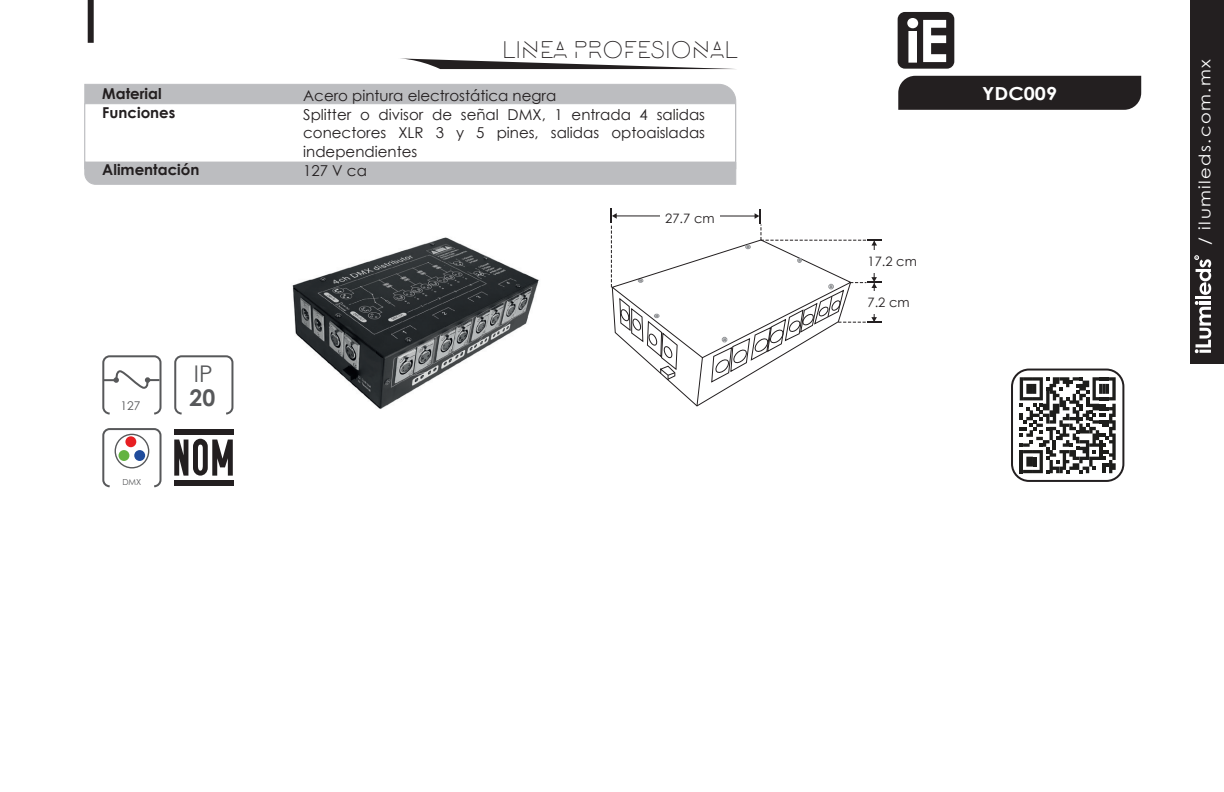
<style>
.page{position:relative;width:1224px;height:792px;background:#fff}
.page>*{position:absolute;margin:0;border:0;box-sizing:border-box;transform-origin:0 0}
.t1{font:24px "Lombok";color:#231f20}
.t2{font:23px "Century Gothic";color:#57585a}
.t3{font:700 23px "Century Gothic";color:#57585a}
.t4{font:700 18px "Century Gothic";color:#fff;scale:1.1 1}
.t5{font:16px "Century Gothic";letter-spacing:.08em;color:#fff;scale:1.12 1}
.t6{font:15px/18.8px "Century Gothic";color:#231f20;text-align:justify}
.t7{font:700 15px "Century Gothic";color:#231f20}
.t8{font:13px "Century Gothic";color:#231f20}
.t9{font:12px "Century Gothic";color:#57585a}
.t10{font:8.4px "Century Gothic";color:#57585a}
</style>
<div class="page">
<div style="left:1190px;top:0;width:34px;height:364px;background:#231f20"></div>
<hr style="left:1196px;top:296px;width:15px;height:3px;background:#fff">
<svg style="left:1195px;top:301px;width:16px;height:52px"></svg>
<svg style="left:1195px;top:255px;width:16px;height:40px"></svg>
<div style="left:88px;top:0;width:6px;height:43px;background:#231f20"></div>
<svg style="left:400px;top:58px;width:334px;height:11px"></svg>
<img style="left:292px;top:237px;width:247px;height:172px">
<svg style="left:611px;top:209px;width:270px;height:197px"></svg>
<div style="left:868px;top:291px;width:57px;height:23px;background:#fff"></div>
<div style="left:868px;top:250px;width:57px;height:23px;background:#fff"></div>
<div style="left:660px;top:210px;width:60px;height:23px;background:#fff"></div>
<div style="left:102px;top:355px;width:60px;height:60px;border:2px solid #57585a;border-radius:6px"></div>
<svg style="left:102px;top:369px;width:59px;height:21px"></svg>
<div style="left:174px;top:355px;width:59px;height:60px;border:2px solid #57585a;border-radius:6px"></div>
<div style="left:174px;top:430px;width:59px;height:5px;background:#231f20"></div>
<div style="left:174px;top:480px;width:59px;height:6px;background:#231f20"></div>
<svg style="left:174px;top:439px;width:59px;height:37px"></svg>
<div style="left:102px;top:428px;width:60px;height:59px;border:2px solid #57585a;border-radius:6px"></div>
<div style="left:115px;top:434px;width:34px;height:34px;border:1px solid #57585a;border-radius:50%"></div>
<div style="left:125px;top:436px;width:11px;height:11px;background:#e71f22;border-radius:50%"></div>
<div style="left:119px;top:450px;width:10px;height:11px;background:#63b341;border-radius:50%"></div>
<div style="left:134px;top:450px;width:11px;height:11px;background:#204c9c;border-radius:50%"></div>
<div style="left:1011px;top:369px;width:113px;height:113px;border:2px solid #231f20;border-radius:17px"></div>
<svg style="left:1020px;top:377px;width:96px;height:96px"></svg>
<div style="left:898px;top:76px;width:243px;height:34px;background:#231f20"></div>
<div style="left:898px;top:12px;width:56px;height:57px;background:#231f20;border-radius:7px"></div>
<svg style="left:907px;top:18px;width:39px;height:45px"></svg>
<div style="left:84px;top:83px;width:653px;height:79px;background:#bcbdc0"></div>
<div style="left:84px;top:103px;width:652px;height:60px;background:#fff;border:1px solid #bcbdc0"></div>
<div style="left:84px;top:162px;width:653px;height:23px;background:#bcbdc0"></div>
<p class="t1" style="left:502px;top:37px;width:238px">LINEA PROFESIONAL</p>
<p class="t7" style="left:102px;top:84px;width:61px">Material</p>
<p class="t4" style="left:982px;top:82px;width:70px">YDC009</p>
<p class="t7" style="left:102px;top:103px;width:75px">Funciones</p>
<p class="t6" style="left:303px;top:86px;width:255px">Acero pintura electrostática negra</p>
<p class="t6" style="left:303px;top:105px;width:403px">Splitter o divisor de señal DMX, 1 entrada 4 salidas conectores XLR 3 y 5 pines, salidas optoaisladas independientes</p>
<p class="t6" style="left:303px;top:161px;width:65px">127 V ca</p>
<p class="t7" style="left:102px;top:160px;width:99px">Alimentación</p>
<p class="t9" style="left:120px;top:399px;width:21px">127</p>
<p class="t10" style="left:122px;top:477px;width:20px">DMX</p>
<p class="t2" style="left:194px;top:360px;width:20px">IP</p>
<p class="t3" style="left:190px;top:384px;width:27px">20</p>
<p class="t8" style="left:665px;top:209px;width:51px">27.7 cm</p>
<p class="t8" style="left:868px;top:252px;width:51px">17.2 cm</p>
<p class="t8" style="left:868px;top:293px;width:44px">7.2 cm</p>
<p class="t5" style="left:1195px;top:245px;width:167px;rotate:-90deg">/ ilumileds.com.mx</p>
</div>
